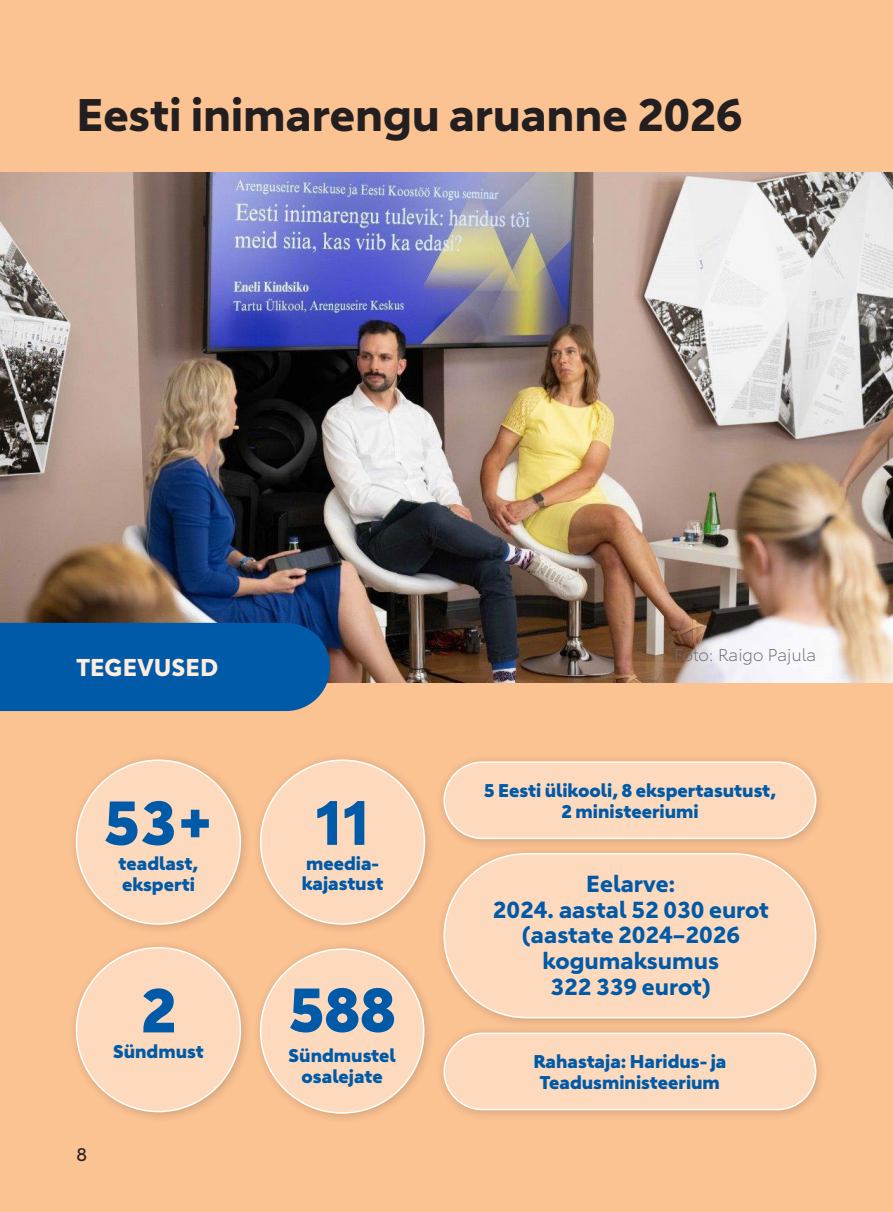
<style>
.page{position:relative;width:893px;height:1212px;background:#fbc292}
.page>*{position:absolute;margin:0;border:0;box-sizing:border-box;transform-origin:0 0}
.Graafiku_tekst_bold{font:900 61.05px "Carnero";color:#005aa7}
.Numbri_tekst{font:700 61.05px "Carnero";color:#005aa7}
.Peatüki_pealkiri{font:700 45px "Carnero";letter-spacing:-.005em;color:#231f20}
.Tegevused_pealkiri{font:700 24px "Carnero";color:#feedde}
.Numbrite_tekst_numrbi_all{font:700 22.95px/25.8px "Carnero";color:#005aa7;text-align:center}
.Graafiku_tekst_bold-2{font:900 18.15px/21.3px "Carnero";color:#005aa7;text-align:center}
.Lk_nr{font:18px "Carnero";color:#231f20}
.Keha_space_after{font:300 16.95px "Carnero";color:#6c6d70}
</style>
<div class="page">
<img style="left:0;top:173px;width:893px;height:509px">
<div style="left:436px;top:845px;width:391px;height:184px;background:#231f20;opacity:.2"></div>
<div style="left:444px;top:854px;width:372px;height:163px;background:#fddabe;border-radius:82px"></div>
<div style="left:443px;top:853px;width:373px;height:165px;border:2px solid #fff;border-radius:82px"></div>
<div style="left:436px;top:754px;width:391px;height:95px;background:#231f20;opacity:.2"></div>
<div style="left:444px;top:762px;width:372px;height:76px;background:#fddabe;border-radius:38px"></div>
<div style="left:443px;top:761px;width:373px;height:78px;border:2px solid #fff;border-radius:38px"></div>
<div style="left:436px;top:1025px;width:391px;height:96px;background:#231f20;opacity:.2"></div>
<div style="left:444px;top:1033px;width:372px;height:76px;background:#fddabe;border-radius:38px"></div>
<div style="left:443px;top:1032px;width:373px;height:78px;border:2px solid #fff;border-radius:38px"></div>
<div style="left:68px;top:752px;width:183px;height:183px;background:#231f20;opacity:.2"></div>
<div style="left:77px;top:760px;width:163px;height:164px;background:#fddabe;border-radius:50%"></div>
<div style="left:252px;top:752px;width:183px;height:183px;background:#231f20;opacity:.2"></div>
<div style="left:261px;top:760px;width:163px;height:164px;background:#fddabe;border-radius:50%"></div>
<div style="left:68px;top:939px;width:183px;height:183px;background:#231f20;opacity:.2"></div>
<div style="left:77px;top:948px;width:163px;height:163px;background:#fddabe;border-radius:50%"></div>
<div style="left:252px;top:941px;width:183px;height:183px;background:#231f20;opacity:.2"></div>
<div style="left:261px;top:949px;width:163px;height:164px;background:#fddabe;border-radius:82px"></div>
<div style="left:0;top:623px;width:330px;height:88px;background:#005aa7"></div>
<p class="Peatüki_pealkiri" style="left:77px;top:88px;width:667px">Eesti inimarengu aruanne 2026</p>
<p class="Tegevused_pealkiri" style="left:77px;top:653px;width:143px">TEGEVUSED</p>
<p class="Graafiku_tekst_bold" style="left:103px;top:785px;width:111px">53+</p>
<p class="Numbri_tekst" style="left:315px;top:785px;width:56px">11</p>
<p class="Graafiku_tekst_bold-2" style="left:119px;top:853px;width:81px;text-align:left">teadlast, eksperti</p>
<p class="Graafiku_tekst_bold" style="left:140px;top:972px;width:38px">2</p>
<p class="Graafiku_tekst_bold-2" style="left:113px;top:1040px;width:92px">Sündmust</p>
<p class="Lk_nr" style="left:77px;top:1144px;width:12px">8</p>
<p class="Graafiku_tekst_bold-2" style="left:302px;top:854px;width:83px;line-height:19.5px;text-align:left">meedia&shy;kajastust</p>
<p class="Graafiku_tekst_bold" style="left:288px;top:972px;width:110px">588</p>
<p class="Graafiku_tekst_bold-2" style="left:289px;top:1044px;width:109px">Sündmustel osalejate</p>
<p class="Keha_space_after" style="left:674px;top:644px;width:144px">Foto: Raigo Pajula</p>
<p class="Graafiku_tekst_bold-2" style="left:484px;top:780px;width:294px">5 Eesti ülikooli, 8 ekspertasutust,<br>2 ministeeriumi</p>
<p class="Numbrite_tekst_numrbi_all" style="left:493px;top:871px;width:278px">Eelarve:<br>2024. aastal 52 030 eurot (aastate 2024–2026 kogumaksumus<br>322 339 eurot)</p>
<p class="Graafiku_tekst_bold-2" style="left:533px;top:1051px;width:194px">Rahastaja: Haridus- ja<br>Teadusministeerium</p>
</div>
